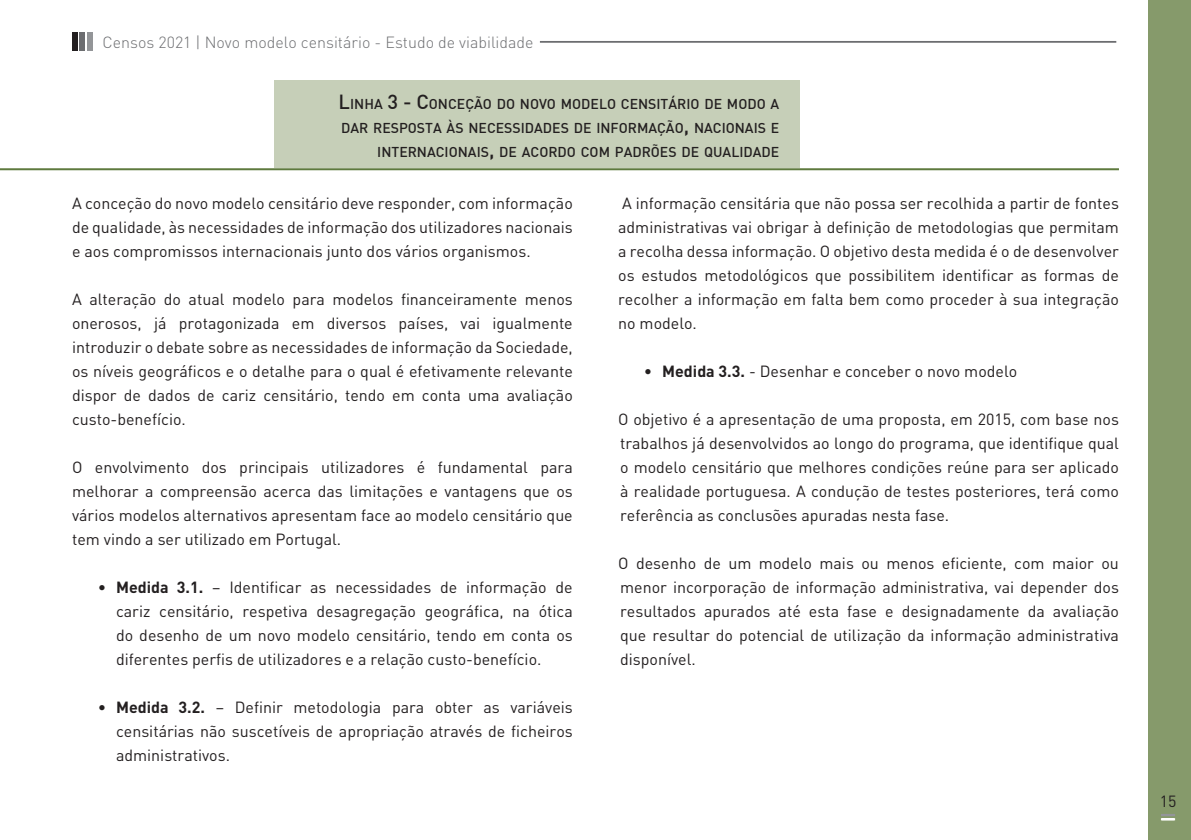
<style>
.page{position:relative;width:1191px;height:840px;background:#fff}
.page>*{position:absolute;margin:0;border:0;box-sizing:border-box;transform-origin:0 0}
.t1{font:16px/24px "DIN";color:#231f20;text-align:justify}
.t2{font:300 16px "DIN";color:#6c6d70}
.t3{font:500 14px/24px "DIN";color:#231f20;text-align:right}
.s1{font-size:20px}
.s2{font-weight:700}
</style>
<div class="page">
<hr style="left:540px;top:41px;width:576px;height:2px;background:#6c6d70">
<div style="left:72px;top:33px;width:5px;height:18px;background:#231f20"></div>
<div style="left:80px;top:33px;width:5px;height:18px;background:#6c6d70"></div>
<div style="left:87px;top:33px;width:5px;height:18px;background:#939598"></div>
<div style="left:1148px;top:0;width:43px;height:839px;background:#869a6b"></div>
<svg style="left:1161px;top:814px;width:14px;height:5px"></svg>
<div style="left:274px;top:80px;width:525px;height:88px;background:#c6cfb8"></div>
<hr style="left:0;top:168px;width:1119px;height:2px;background:#5e7a3e">
<p class="t2" style="left:103px;top:32px;width:432px">Censos 2021 | Novo modelo censitário - Estudo de viabilidade</p>
<p class="t3" style="left:338px;top:92px;width:442px"><span class="s1">L</span>INHA <span class="s1">3 - C</span>ONCEÇÃO DO NOVO MODELO CENSITÁRIO DE MODO A<br>DAR RESPOSTA ÀS NECESSIDADES DE INFORMAÇÃO<span class="s1">,</span> NACIONAIS E<br>INTERNACIONAIS<span class="s1">,</span> DE ACORDO COM PADRÕES DE QUALIDADE</p>
<p class="t1" style="left:618px;top:191px;width:502px">A informação censitária que não possa ser recolhida a partir de fontes administrativas vai obrigar à definição de metodologias que permitam a recolha dessa informação. O objetivo desta medida é o de desenvolver os estudos metodológicos que possibilitem identificar as formas de recolher a informação em falta bem como proceder à sua integração no modelo.</p>
<p class="t1" style="left:644px;top:359px;width:374px"><span class="s2">• Medida 3.3.</span> - Desenhar e conceber o novo modelo</p>
<p class="t1" style="left:618px;top:407px;width:502px">O objetivo é a apresentação de uma proposta, em 2015, com base nos trabalhos já desenvolvidos ao longo do programa, que identifique qual o modelo censitário que melhores condições reúne para ser aplicado à realidade portuguesa. A condução de testes posteriores, terá como referência as conclusões apuradas nesta fase.</p>
<p class="t1" style="left:618px;top:551px;width:502px">O desenho de um modelo mais ou menos eficiente, com maior ou menor incorporação de informação administrativa, vai depender dos resultados apurados até esta fase e designadamente da avaliação que resultar do potencial de utilização da informação administrativa disponível.</p>
<p class="t1" style="left:72px;top:191px;width:502px">A conceção do novo modelo censitário deve responder, com informação de qualidade, às necessidades de informação dos utilizadores nacionais e aos compromissos internacionais junto dos vários organismos.</p>
<p class="t1" style="left:72px;top:287px;width:502px">A alteração do atual modelo para modelos financeiramente menos onerosos, já protagonizada em diversos países, vai igualmente introduzir o debate sobre as necessidades de informação da Sociedade, os níveis geográficos e o detalhe para o qual é efetivamente relevante dispor de dados de cariz censitário, tendo em conta uma avaliação custo-benefício.</p>
<p class="t1" style="left:72px;top:455px;width:502px">O envolvimento dos principais utilizadores é fundamental para melhorar a compreensão acerca das limitações e vantagens que os vários modelos alternativos apresentam face ao modelo censitário que tem vindo a ser utilizado em Portugal.</p>
<p class="t1" style="left:116px;top:575px;width:458px;text-indent:-18px"><span class="s2">• Medida 3.1.</span> – Identificar as necessidades de informação de cariz censitário, respetiva desagregação geográfica, na ótica do desenho de um novo modelo censitário, tendo em conta os diferentes perfis de utilizadores e a relação custo-benefício.</p>
<p class="t1" style="left:116px;top:695px;width:458px;text-indent:-18px"><span class="s2">• Medida 3.2.</span> – Definir metodologia para obter as variáveis censitárias não suscetíveis de apropriação através de ficheiros administrativos.</p>
<p class="t1" style="left:1159px;top:788px;width:18px">15</p>
</div>
